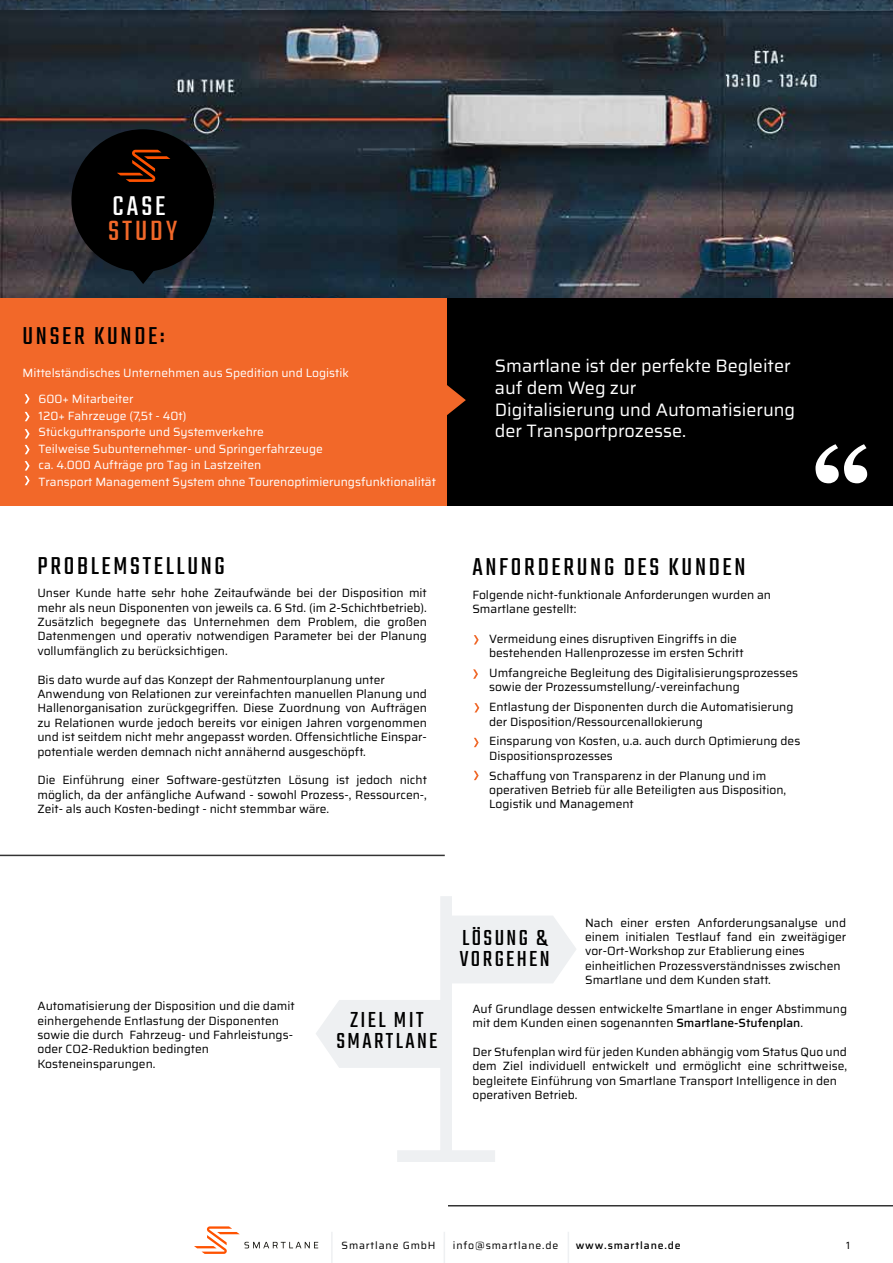
<style>
.page{position:relative;width:893px;height:1263px;background:#fff}
.page>*{position:absolute;margin:0;border:0;box-sizing:border-box;transform-origin:0 0}
.t1{font:30.75px "Teko";letter-spacing:.1em;color:#f16829}
.t2{font:30px "Teko";color:#fff}
.t3{font:27px "Teko";letter-spacing:.1em;color:#000}
.t4{font:24px/21px "Teko";letter-spacing:.1em;color:#000;text-align:center}
.t5{font:18px/21.6px "Saira";color:#fff}
.t6{font:12px/14.4px "Saira";color:#000}
.t7{font:12px/16.5px "Saira";color:#fff}
.t8{font:10.5px "Saira";letter-spacing:.08em;color:#000}
.t9{font:500 10.5px "Saira";letter-spacing:.08em;color:#000}
.s1{font-weight:500}
</style>
<div class="page">
<svg style="left:316px;top:896px;width:260px;height:266px"></svg>
<img style="left:0;top:0;width:893px;height:299px">
<div style="left:71px;top:129px;width:143px;height:143px;background:#000;border-radius:50%"></div>
<svg style="left:117px;top:150px;width:53px;height:32px"></svg>
<svg style="left:126px;top:270px;width:34px;height:14px"></svg>
<div style="left:0;top:299px;width:455px;height:207px;background:#f26829"></div>
<div style="left:448px;top:299px;width:445px;height:207px;background:#000"></div>
<svg style="left:447px;top:383px;width:19px;height:34px"></svg>
<svg style="left:815px;top:444px;width:52px;height:39px"></svg>
<hr style="left:0;top:855px;width:445px;height:1px;background:#333">
<svg style="left:474px;top:635px;width:5px;height:9px"></svg>
<svg style="left:473px;top:669px;width:5px;height:10px"></svg>
<svg style="left:474px;top:703px;width:5px;height:9px"></svg>
<svg style="left:474px;top:738px;width:5px;height:9px"></svg>
<svg style="left:474px;top:771px;width:5px;height:9px"></svg>
<hr style="left:448px;top:1205px;width:445px;height:1px;background:#333">
<svg style="left:25px;top:394px;width:5px;height:9px"></svg>
<svg style="left:25px;top:412px;width:5px;height:9px"></svg>
<svg style="left:25px;top:429px;width:5px;height:9px"></svg>
<svg style="left:25px;top:445px;width:5px;height:9px"></svg>
<svg style="left:25px;top:461px;width:5px;height:9px"></svg>
<svg style="left:25px;top:476px;width:5px;height:9px"></svg>
<svg style="left:194px;top:1226px;width:124px;height:28px"></svg>
<hr style="left:331px;top:1232px;width:2px;height:31px;background:#eef0f2">
<hr style="left:444px;top:1232px;width:1px;height:31px;background:#eef0f2">
<hr style="left:568px;top:1232px;width:1px;height:31px;background:#eef0f2">
<h2 class="t2" style="left:113px;top:189px;width:54px">CASE</h2>
<h1 class="t1" style="left:108px;top:213px;width:70px">STUDY</h1>
<h3 class="t3" style="left:22px;top:321px;width:144px">UNSER KUNDE:</h3>
<p class="t7" style="left:39px;top:359px;width:312px;line-height:26.2px;text-indent:-16px">Mittelständisches Unternehmen aus Spedition und Logistik<br>600+ Mitarbeiter</p>
<p class="t7" style="left:39px;top:407px;width:399px">120+ Fahrzeuge (7,5t - 40t)<br>Stückguttransporte und Systemverkehre<br>Teilweise Subunternehmer- und Springerfahrzeuge<br>ca. 4.000 Aufträge pro Tag in Lastzeiten<br>Transport Management System ohne Tourenoptimierungsfunktionalität</p>
<h3 class="t3" style="left:37px;top:550px;width:189px">PROBLEMSTELLUNG</h3>
<p class="t6" style="left:37px;top:586px;width:391px;text-align:justify">Unser Kunde hatte sehr hohe Zeitaufwände bei der Disposition mit mehr als neun Disponenten von jeweils ca. 6 Std. (im 2-Schichtbetrieb).<br>Zusätzlich begegnete das Unternehmen dem Problem, die großen Datenmengen und operativ notwendigen Parameter bei der Planung vollumfänglich zu berücksichtigen.</p>
<p class="t6" style="left:37px;top:672px;width:391px">Bis dato wurde auf das Konzept der Rahmentourplanung unter Anwendung von Relationen zur vereinfachten manuellen Planung und Hallenorganisation zurückgegriffen. Diese Zuordnung von Aufträgen zu Relationen wurde jedoch bereits vor einigen Jahren vorgenommen und ist seitdem nicht mehr angepasst worden. Offensichtliche Einspar&shy;potentiale werden demnach nicht annähernd ausgeschöpft.</p>
<p class="t6" style="left:37px;top:773px;width:391px;text-align:justify">Die Einführung einer Software-gestützten Lösung ist jedoch nicht möglich, da der anfängliche Aufwand - sowohl Prozess-, Ressourcen-, Zeit- als auch Kosten-bedingt - nicht stemmbar wäre.</p>
<h3 class="t5" style="left:495px;top:355px;width:302px">Smartlane ist der perfekte Begleiter auf dem Weg zur<br>Digitalisierung und Automatisierung der Transportprozesse.</h3>
<h3 class="t3" style="left:472px;top:552px;width:275px">ANFORDERUNG DES KUNDEN</h3>
<p class="t6" style="left:472px;top:587px;width:300px">Folgende nicht-funktionale Anforderungen wurden an<br>Smartlane gestellt:</p>
<p class="t6" style="left:489px;top:631px;width:256px">Vermeidung eines disruptiven Eingriffs in die bestehenden Hallenprozesse im ersten Schritt</p>
<p class="t6" style="left:489px;top:665px;width:311px">Umfangreiche Begleitung des Digitalisierungsprozesses sowie der Prozessumstellung/-vereinfachung</p>
<p class="t6" style="left:489px;top:700px;width:306px">Entlastung der Disponenten durch die Automatisierung der Disposition/Ressourcenallokierung</p>
<p class="t6" style="left:489px;top:734px;width:313px">Einsparung von Kosten, u.a. auch durch Optimierung des<br>Dispositionsprozesses</p>
<p class="t6" style="left:489px;top:768px;width:299px">Schaffung von Transparenz in der Planung und im operativen Betrieb für alle Beteiligten aus Disposition,<br>Logistik und Management</p>
<p class="t6" style="left:38px;top:999px;width:259px">Automatisierung der Disposition und die damit einhergehende Entlastung der Disponenten sowie die durch Fahrzeug- und Fahrleistungs&shy;oder CO2-Reduktion bedingten Kosteneinsparungen.</p>
<h3 class="t4" style="left:337px;top:1011px;width:102px">ZIEL MIT<br>SMARTLANE</h3>
<p class="t6" style="left:585px;top:915px;width:263px">Nach einer ersten Anforderungsanalyse und einem initialen Testlauf fand ein zweitägiger vor-Ort-Workshop zur Etablierung eines einheitlichen Prozessverständnisses zwischen Smartlane und dem Kunden statt.</p>
<h3 class="t4" style="left:460px;top:928px;width:91px;text-align:left">LÖSUNG &amp;<br>VORGEHEN</h3>
<p class="t6" style="left:472px;top:1001px;width:376px">Auf Grundlage dessen entwickelte Smartlane in enger Abstimmung mit dem Kunden einen sogenannten <span class="s1">Smartlane-Stufenplan</span>.</p>
<p class="t6" style="left:472px;top:1044px;width:376px">Der Stufenplan wird für jeden Kunden abhängig vom Status Quo und dem Ziel individuell entwickelt und ermöglicht eine schrittweise, begleitete Einführung von Smartlane Transport Intelligence in den operativen Betrieb.</p>
<p class="t8" style="left:342px;top:1237px;width:95px">Smartlane GmbH</p>
<p class="t8" style="left:453px;top:1237px;width:107px">info@smartlane.de</p>
<p class="t9" style="left:576px;top:1237px;width:107px">www.smartlane.de</p>
<p class="t8" style="left:846px;top:1238px;width:5px">1</p>
</div>
